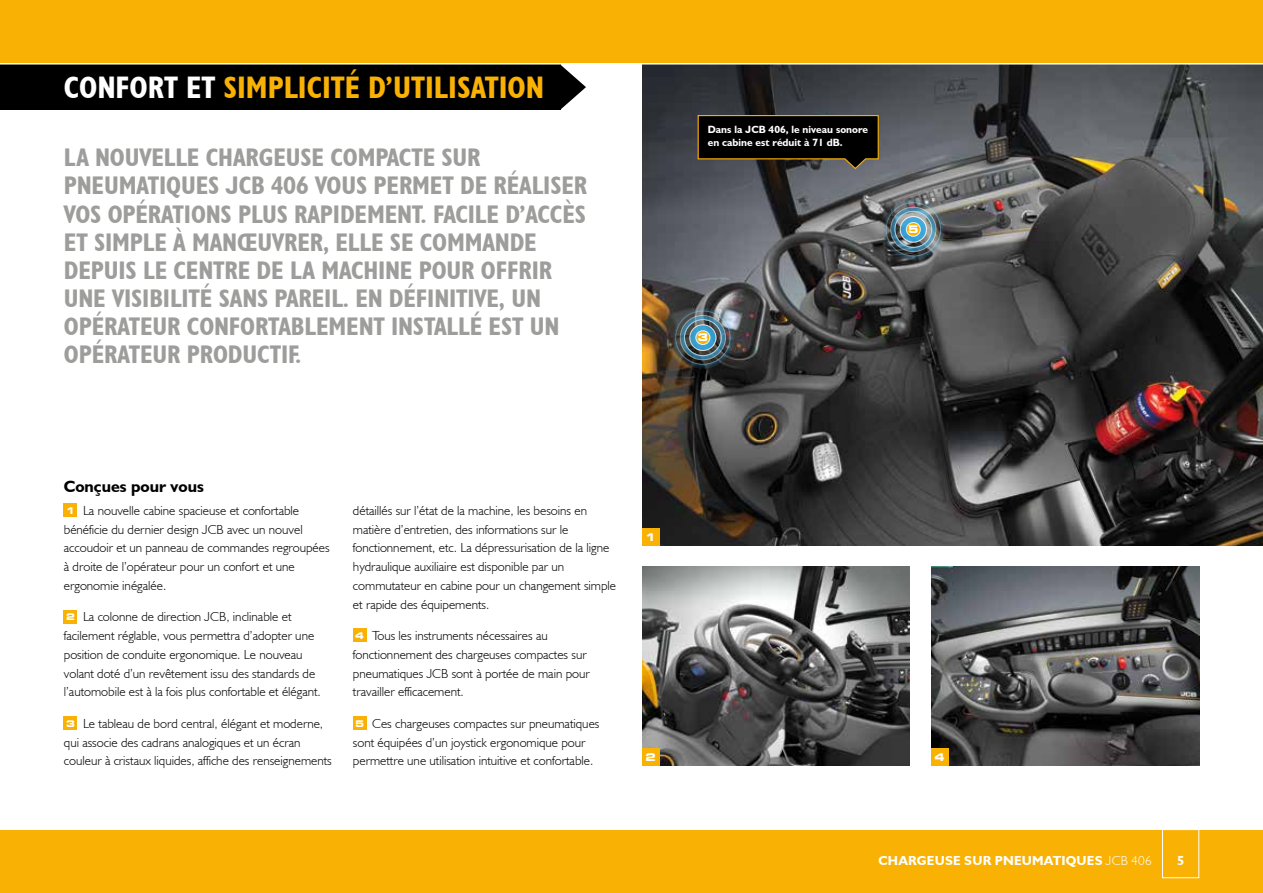
<style>
.page{position:relative;width:1263px;height:893px;background:#fff}
.page>*{position:absolute;margin:0;border:0;box-sizing:border-box;transform-origin:0 0}
.t1{font:700 condensed 31.2px "JCB Euro";color:#f9b104}
.t2{font:700 condensed 25.5px/28.2px "JCB Euro";letter-spacing:-.005em;color:#9d9d9c}
.t3{font:700 16.5px "JCB Euro";color:#000}
.t4{font:300 13.2px/18.8px "JCB Euro";color:#000}
.t5{font:700 13.2px "JCB Euro";letter-spacing:.02em;color:#fff}
.t6{font:700 10.5px/13.5px "JCB Euro";color:#fff}
.t7{font:700 expanded 10.5px "Square 721 BT";color:#fff}
.s1{color:#fff}
.s2{font-family:"Square 721 BT";font-weight:700;font-stretch:expanded;font-size:9.15px;color:#fff}
.s3{font-weight:300}
</style>
<div class="page">
<svg style="left:560px;top:65px;width:26px;height:45px"></svg>
<div style="left:0;top:53px;width:560px;height:57px;background:#000"></div>
<img style="left:642px;top:567px;width:268px;height:198px">
<img style="left:931px;top:567px;width:268px;height:198px">
<img style="left:642px;top:65px;width:621px;height:481px">
<div style="left:931px;top:748px;width:17px;height:17px;background:#f9b104"></div>
<div style="left:64px;top:504px;width:13px;height:13px;background:#f9b104"></div>
<div style="left:64px;top:610px;width:13px;height:13px;background:#f9b104"></div>
<div style="left:64px;top:717px;width:13px;height:13px;background:#f9b104"></div>
<div style="left:353px;top:629px;width:13px;height:13px;background:#f9b104"></div>
<div style="left:353px;top:717px;width:13px;height:13px;background:#f9b104"></div>
<div style="left:642px;top:748px;width:17px;height:17px;background:#f9b104"></div>
<div style="left:642px;top:529px;width:17px;height:17px;background:#f9b104"></div>
<img style="left:881px;top:198px;width:64px;height:63px">
<img style="left:671px;top:306px;width:64px;height:63px">
<div style="left:0;top:829px;width:1263px;height:64px;background:#f9b104"></div>
<div style="left:1162px;top:829px;width:37px;height:49px;border:1px solid #fff"></div>
<hr style="left:0;top:828px;width:1263px;height:2px;background:#fff">
<div style="left:0;top:0;width:1263px;height:64px;background:#f9b104"></div>
<hr style="left:0;top:63px;width:1263px;height:2px;background:#fff">
<svg style="left:697px;top:114px;width:182px;height:56px;background:#19160f"></svg>
<h1 class="t1" style="left:64px;top:68px;width:481px"><span class="s1">CONFORT ET</span> SIMPLICITÉ D’UTILISATION</h1>
<p class="t2" style="left:64px;top:143px;width:525px">LA NOUVELLE CHARGEUSE COMPACTE SUR PNEUMATIQUES JCB 406 VOUS PERMET DE RÉALISER VOS OPÉRATIONS PLUS RAPIDEMENT. FACILE D’ACCÈS ET SIMPLE À MANŒUVRER, ELLE SE COMMANDE DEPUIS LE CENTRE DE LA MACHINE POUR OFFRIR UNE VISIBILITÉ SANS PAREIL. EN DÉFINITIVE, UN OPÉRATEUR CONFORTABLEMENT INSTALLÉ EST UN OPÉRATEUR PRODUCTIF.</p>
<p class="t6" style="left:708px;top:122px;width:162px">Dans la JCB 406, le niveau sonore en cabine est réduit à 71 dB.</p>
<p class="t7" style="left:698px;top:331px;width:12px">3</p>
<p class="t7" style="left:908px;top:223px;width:12px">5</p>
<p class="t3" style="left:64px;top:476px;width:141px">Conçues pour vous</p>
<p class="t4" style="left:64px;top:501px;width:267px"><span class="s2">1</span> La nouvelle cabine spacieuse et confortable bénéficie du dernier design JCB avec un nouvel accoudoir et un panneau de commandes regroupées à droite de l’opérateur pour un confort et une ergonomie inégalée.</p>
<p class="t4" style="left:64px;top:607px;width:259px"><span class="s2">2</span> La colonne de direction JCB, inclinable et facilement réglable, vous permettra d’adopter une position de conduite ergonomique. Le nouveau volant doté d’un revêtement issu des standards de l’automobile est à la fois plus confortable et élégant.</p>
<p class="t4" style="left:64px;top:714px;width:269px"><span class="s2">3</span> Le tableau de bord central, élégant et moderne, qui associe des cadrans analogiques et un écran couleur à cristaux liquides, affiche des renseignements</p>
<p class="t4" style="left:353px;top:501px;width:265px">détaillés sur l’état de la machine, les besoins en matière d’entretien, des informations sur le fonctionnement, etc. La dépressurisation de la ligne hydraulique auxiliaire est disponible par un commutateur en cabine pour un changement simple et rapide des équipements.</p>
<p class="t4" style="left:353px;top:626px;width:238px"><span class="s2">4</span> Tous les instruments nécessaires au fonctionnement des chargeuses compactes sur pneumatiques JCB sont à portée de main pour travailler efficacement.</p>
<p class="t4" style="left:353px;top:714px;width:248px"><span class="s2">5</span> Ces chargeuses compactes sur pneumatiques sont équipées d’un joystick ergonomique pour permettre une utilisation intuitive et confortable.</p>
<p class="t7" style="left:645px;top:531px;width:12px">1</p>
<p class="t7" style="left:645px;top:751px;width:12px">3</p>
<p class="t7" style="left:934px;top:751px;width:12px">4</p>
<p class="t7" style="left:645px;top:751px;width:12px">2</p>
<p class="t5" style="left:878px;top:852px;width:275px">CHARGEUSE SUR PNEUMATIQUES <span class="s3">JCB 406</span></p>
<p class="t5" style="left:1177px;top:852px;width:9px">5</p>
</div>
